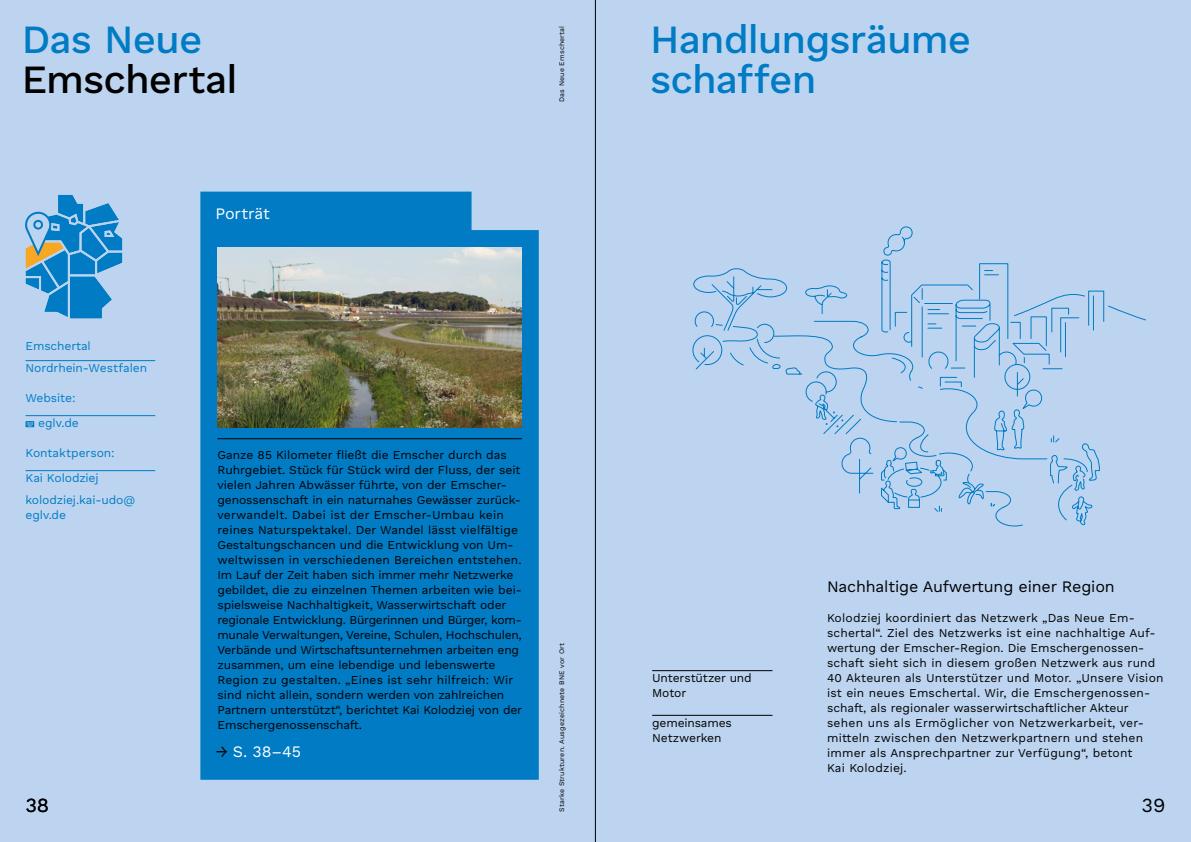
<style>
.page{position:relative;width:1191px;height:842px;background:#bcd4f0}
.page>*{position:absolute;margin:0;border:0;box-sizing:border-box;transform-origin:0 0}
.H1__Work_Sans{font:500 40px "Work Sans DUK";letter-spacing:-.025em;color:#007bc4}
.H1__Work_Sans-2{font:500 40px/40px "Work Sans DUK";letter-spacing:-.02em;color:#000}
.t1{font:20px "Work Sans DUK";color:#000}
.Work_Sans_12{font:16px "Work Sans DUK";letter-spacing:-.01em;color:#000}
.Work_Sans_DUK_16_19{font:16px "Work Sans DUK";letter-spacing:-.01em;color:#fff}
.Work_Sans_12-2{font:12px/15px "Work Sans DUK";color:#000}
.Work_Sans_12-3{font:12px/15px "Work Sans DUK";letter-spacing:-.01em;color:#007bc4}
.Work_Sans_7_8{font:7px "Work Sans DUK";letter-spacing:.02em;color:#000}
.s1{color:#007bc4}
.s2{color:#000}
</style>
<div class="page">
<hr style="left:652px;top:670px;width:120px;height:1px;background:#000">
<hr style="left:652px;top:715px;width:120px;height:1px;background:#000">
<svg style="left:692px;top:226px;width:454px;height:301px"></svg>
<hr style="left:26px;top:360px;width:129px;height:1px;background:#007bc4">
<hr style="left:26px;top:415px;width:129px;height:1px;background:#007bc4">
<hr style="left:26px;top:470px;width:129px;height:1px;background:#007bc4">
<svg style="left:26px;top:421px;width:8px;height:6px"></svg>
<div style="left:200px;top:192px;width:339px;height:588px;background:#007bc4"></div>
<hr style="left:217px;top:438px;width:305px;height:1px;background:#000">
<img style="left:217px;top:247px;width:305px;height:180px">
<hr style="left:595px;top:0;width:1px;height:842px;background:#000">
<svg style="left:25px;top:195px;width:98px;height:124px"></svg>
<div style="left:34px;top:221px;width:8px;height:8px;background:#bcd4f0;border-radius:50%"></div>
<div style="left:33px;top:220px;width:10px;height:10px;border:2px solid #007bc4;border-radius:50%"></div>
<p class="H1__Work_Sans-2" style="left:22px;top:21px;width:217px"><span class="s1">Das Neue<br></span>Emschertal</p>
<p class="H1__Work_Sans" style="left:650px;top:16px;width:323px">Handlungsräume</p>
<p class="Work_Sans_7_8" style="left:557px;top:102px;width:77px;rotate:-90deg">Das Neue Emschertal</p>
<p class="H1__Work_Sans" style="left:650px;top:56px;width:168px">schaffen</p>
<p class="Work_Sans_12-3" style="left:26px;top:339px;width:67px">Emschertal</p>
<p class="Work_Sans_12-3" style="left:26px;top:361px;width:123px">Nordrhein-Westfalen</p>
<p class="Work_Sans_12-3" style="left:26px;top:391px;width:52px">Website:</p>
<p class="Work_Sans_12-3" style="left:38px;top:416px;width:42px">eglv.de</p>
<p class="Work_Sans_12-3" style="left:26px;top:446px;width:91px">Kontaktperson:</p>
<p class="Work_Sans_12-3" style="left:26px;top:471px;width:75px">Kai Kolodziej</p>
<p class="Work_Sans_12-3" style="left:26px;top:493px;width:111px">kolodziej.kai-udo@ eglv.de</p>
<h2 class="t1" style="left:26px;top:794px;width:25px">38</h2>
<p class="Work_Sans_DUK_16_19" style="left:215px;top:204px;width:56px">Porträt</p>
<p class="Work_Sans_12-2" style="left:217px;top:448px;width:306px">Ganze 85 Kilometer fließt die Emscher durch das Ruhrgebiet. Stück für Stück wird der Fluss, der seit vielen Jahren Abwässer führte, von der Emscher&shy;genossenschaft in ein naturnahes Gewässer zurück&shy;verwandelt. Dabei ist der Emscher-Umbau kein reines Naturspektakel. Der Wandel lässt vielfältige Gestaltungschancen und die Entwicklung von Um&shy;weltwissen in verschiedenen Bereichen entstehen.<br>Im Lauf der Zeit haben sich immer mehr Netzwerke gebildet, die zu einzelnen Themen arbeiten wie bei&shy;spielsweise Nachhaltigkeit, Wasserwirtschaft oder regionale Entwicklung. Bürgerinnen und Bürger, kom&shy;munale Verwaltungen, Vereine, Schulen, Hochschulen, Verbände und Wirtschaftsunternehmen arbeiten eng zusammen, um eine lebendige und lebenswerte Region zu gestalten. „Eines ist sehr hilfreich: Wir sind nicht allein, sondern werden von zahlreichen Partnern unterstützt“, berichtet Kai Kolodziej von der Emschergenossenschaft.</p>
<p class="Work_Sans_DUK_16_19" style="left:216px;top:742px;width:87px"><span class="s2">→</span> S. 38–45</p>
<p class="Work_Sans_7_8" style="left:557px;top:812px;width:170px;rotate:-90deg">Starke Strukturen. Ausgezeichnete BNE vor Ort</p>
<p class="Work_Sans_12-2" style="left:652px;top:671px;width:101px">Unterstützer und<br>Motor</p>
<p class="Work_Sans_12-2" style="left:652px;top:716px;width:81px">gemeinsames<br>Netzwerken</p>
<p class="Work_Sans_12" style="left:827px;top:577px;width:289px">Nachhaltige Aufwertung einer Region</p>
<p class="Work_Sans_12-2" style="left:827px;top:611px;width:338px">Kolodziej koordiniert das Netzwerk „Das Neue Em&shy;schertal“. Ziel des Netzwerks ist eine nachhaltige Auf&shy;wertung der Emscher-Region. Die Emschergenossen&shy;schaft sieht sich in diesem großen Netzwerk aus rund 40 Akteuren als Unterstützer und Motor. „Unsere Vision ist ein neues Emschertal. Wir, die Emschergenossen&shy;schaft, als regionaler wasserwirtschaftlicher Akteur sehen uns als Ermöglicher von Netzwerkarbeit, ver&shy;mitteln zwischen den Netzwerkpartnern und stehen immer als Ansprechpartner zur Verfügung“, betont<br>Kai Kolodziej.</p>
<h2 class="t1" style="left:1141px;top:794px;width:25px">39</h2>
</div>
